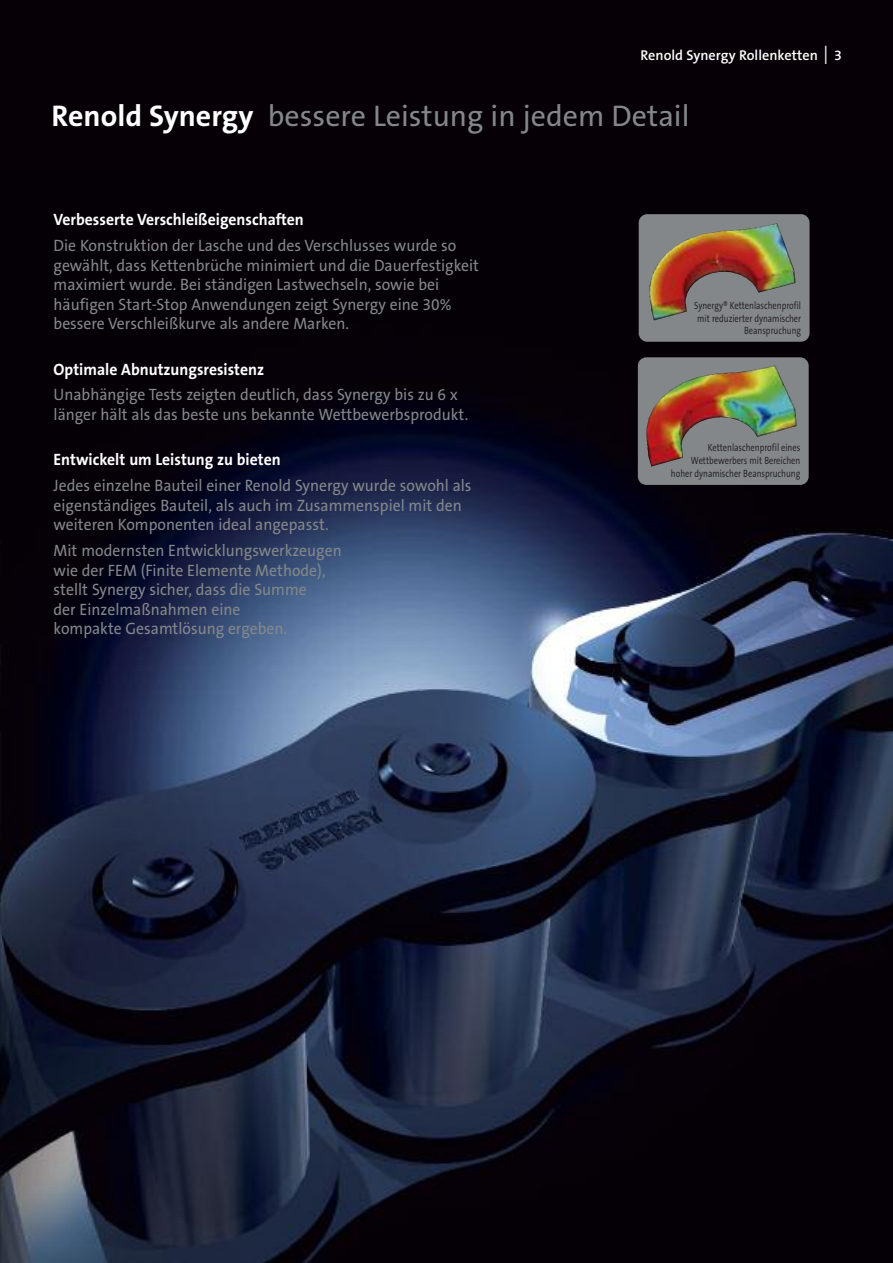
<style>
.page{position:relative;width:893px;height:1263px;background:#fff}
.page>*{position:absolute;margin:0;border:0;box-sizing:border-box;transform-origin:0 0}
.t1{font:30px "The Sans B5 Plain";color:#84878a}
.t2{font:16.5px/19.5px "The Sans B5 Plain";color:#84878a;scale:.95 1}
.t3{font:700 16.5px "The Sans B7";color:#fff;scale:.95 1}
.t4{font:600 14.25px "The Sans B6";color:#fff}
.t5{font:10.5px/12.8px "The Sans B5 Plain";color:#272627;text-align:right;scale:.8 1}
.s1{font-size:27px}
.s2{font-family:"The Sans B7";font-weight:700;color:#fff}
</style>
<div class="page">
<img style="left:0;top:0;width:893px;height:1263px">
<div style="left:639px;top:214px;width:170px;height:128px;background:#84878a;border-radius:9px"></div>
<img style="left:650px;top:223px;width:136px;height:62px">
<img style="left:638px;top:357px;width:171px;height:128px;border-radius:9px">
<img style="left:646px;top:397px;width:151px;height:70px">
<p class="t4" style="left:640px;top:47px;width:203px">Renold Synergy Rollenketten <span class="s1">I</span> 3</p>
<h1 class="t1" style="left:52px;top:100px;width:639px"><span class="s2">Renold Synergy</span> bessere Leistung in jedem Detail</h1>
<p class="t3" style="left:54px;top:211px;width:265px">Verbesserte Verschleißeigenschaften</p>
<p class="t2" style="left:54px;top:236px;width:449px">Die Konstruktion der Lasche und des Verschlusses wurde so gewählt, dass Kettenbrüche minimiert und die Dauerfestigkeit maximiert wurde. Bei ständigen Lastwechseln, sowie bei häufigen Start-Stop Anwendungen zeigt Synergy eine 30% bessere Verschleißkurve als andere Marken.</p>
<p class="t3" style="left:54px;top:360px;width:223px">Optimale Abnutzungsresistenz</p>
<p class="t2" style="left:54px;top:386px;width:438px">Unabhängige Tests zeigten deutlich, dass Synergy bis zu 6 x länger hält als das beste uns bekannte Wettbewerbsprodukt.</p>
<p class="t3" style="left:54px;top:451px;width:241px">Entwickelt um Leistung zu bieten</p>
<p class="t2" style="left:54px;top:476px;width:442px">Jedes einzelne Bauteil einer Renold Synergy wurde sowohl als eigenständiges Bauteil, als auch im Zusammenspiel mit den weiteren Komponenten ideal angepasst.</p>
<p class="t2" style="left:54px;top:541px;width:305px">Mit modernsten Entwicklungswerkzeugen wie der FEM (Finite Elemente Methode), stellt Synergy sicher, dass die Summe<br>der Einzelmaßnahmen eine<br>kompakte Gesamtlösung ergeben.</p>
<p class="t5" style="left:694px;top:299px;width:135px">Synergy® Kettenlaschenprofil mit reduzierter dynamischer<br>Beanspruchung</p>
<p class="t5" style="left:671px;top:442px;width:163px">Kettenlaschenprofil eines<br>Wettbewerbers mit Bereichen hoher dynamischer Beanspruchung</p>
</div>
